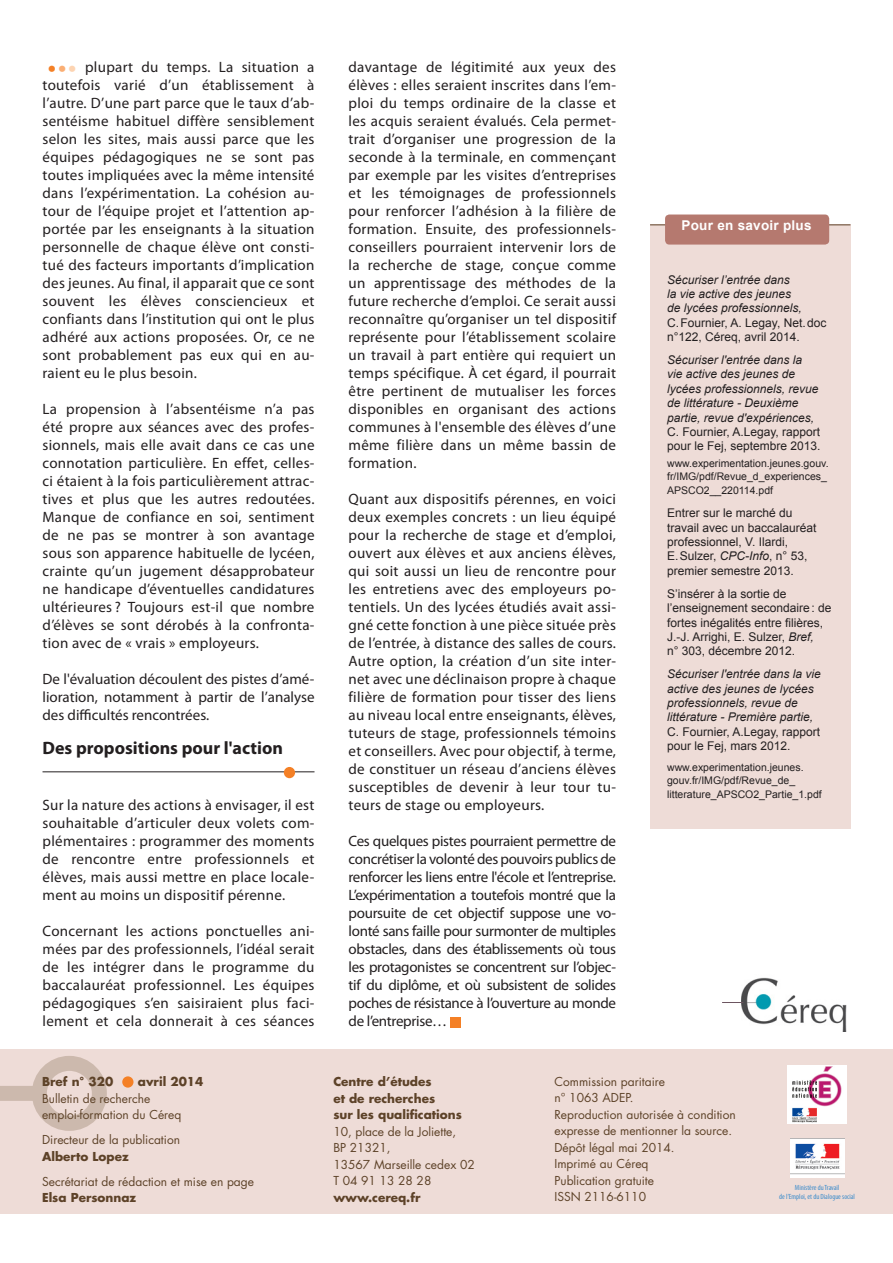
<style>
.page{position:relative;width:893px;height:1263px;background:#fff}
.page>*{position:absolute;margin:0;border:0;box-sizing:border-box;transform-origin:0 0}
.t1{font:700 18px "Myriad Pro";color:#231f20}
.t2{font:15px/18px "Myriad Pro";letter-spacing:.02em;color:#231f20;text-align:justify}
.t3{font:700 13.5px "Arial";letter-spacing:.02em;color:#fff}
.t4{font:12px/14.4px "Arial";color:#231f20}
.t5{font:12px/16.5px "Futura";color:#5d4228}
.t6{font:italic 12px/14.4px "Arial";color:#231f20}
.t7{font:700 12px/16.5px "Futura";color:#5d4228}
.t8{font:10.5px/12.6px "Arial";color:#231f20}
.t9{font:condensed 7.5px/9px "Myriad Pro";color:#3f8dcb;text-align:center}
.s1{font-family:"Futura";font-weight:300;font-size:16.5px;color:#f48026}
.s2{font-family:"Futura";font-weight:300;font-size:16.5px;color:#faae74}
.s3{font-family:"Futura";font-weight:300;font-size:16.5px;color:#fdd4b2}
.s4{font-style:italic}
</style>
<div class="page">
<div style="left:0;top:1049px;width:893px;height:165px;background:#eedcd7"></div>
<div style="left:0;top:1086px;width:39px;height:15px;background:#ccb9ad"></div>
<div style="left:32px;top:1056px;width:75px;height:75px;border:15px solid #9a846e;border-radius:50%"></div>
<div style="left:122px;top:1076px;width:12px;height:11px;background:#f48026;border-radius:50%"></div>
<div style="left:450px;top:1017px;width:11px;height:10px;background:#f48026"></div>
<div style="left:650px;top:225px;width:200px;height:604px;background:#eedcd7"></div>
<hr style="left:650px;top:224px;width:200px;height:1px;background:#5d4228">
<div style="left:665px;top:214px;width:164px;height:31px;background:#b5796f;border-radius:4px"></div>
<img style="left:741px;top:977px;width:105px;height:54px">
<svg style="left:722px;top:1002px;width:21px;height:1px"></svg>
<img style="left:787px;top:1066px;width:60px;height:57px">
<img style="left:790px;top:1139px;width:54px;height:38px">
<hr style="left:43px;top:771px;width:271px;height:1px;background:#231f20">
<div style="left:284px;top:767px;width:11px;height:11px;background:#f48026;border-radius:50%"></div>
<p class="t2" style="left:43px;top:58px;width:273px"><span class="s1">•</span><span class="s2">•</span><span class="s3">•</span> plupart du temps. La situation a toutefois varié d’un établissement à l’autre. D’une part parce que le taux d’ab&shy;sentéisme habituel diffère sensiblement selon les sites, mais aussi parce que les équipes pédagogiques ne se sont pas toutes impliquées avec la même intensité dans l’expérimentation. La cohésion au&shy;tour de l’équipe projet et l’attention ap&shy;portée par les enseignants à la situation personnelle de chaque élève ont consti&shy;tué des facteurs importants d’implication des jeunes. Au final, il apparait que ce sont souvent les élèves consciencieux et confiants dans l’institution qui ont le plus adhéré aux actions proposées. Or, ce ne sont probablement pas eux qui en au&shy;raient eu le plus besoin.</p>
<p class="t2" style="left:43px;top:400px;width:273px">La propension à l’absentéisme n’a pas été propre aux séances avec des profes&shy;sionnels, mais elle avait dans ce cas une connotation particulière. En effet, celles&shy;ci étaient à la fois particulièrement attrac&shy;tives et plus que les autres redoutées.<br>Manque de confiance en soi, sentiment de ne pas se montrer à son avantage sous son apparence habituelle de lycéen, crainte qu’un jugement désapprobateur ne handicape d’éventuelles candidatures ultérieures ? Toujours est-il que nombre d’élèves se sont dérobés à la confronta&shy;tion avec de « vrais » employeurs.</p>
<p class="t2" style="left:43px;top:670px;width:273px">De l'évaluation découlent des pistes d’amé&shy;lioration, notamment à partir de l’analyse des difficultés rencontrées.</p>
<p class="t1" style="left:43px;top:737px;width:242px">Des propositions pour l'action</p>
<p class="t2" style="left:43px;top:796px;width:273px">Sur la nature des actions à envisager, il est souhaitable d’articuler deux volets com&shy;plémentaires : programmer des moments de rencontre entre professionnels et élèves, mais aussi mettre en place locale&shy;ment au moins un dispositif pérenne.</p>
<p class="t2" style="left:43px;top:922px;width:273px">Concernant les actions ponctuelles ani&shy;mées par des professionnels, l’idéal serait de les intégrer dans le programme du baccalauréat professionnel. Les équipes pédagogiques s’en saisiraient plus faci&shy;lement et cela donnerait à ces séances</p>
<p class="t7" style="left:42px;top:1073px;width:73px">Bref n° 320</p>
<p class="t7" style="left:138px;top:1073px;width:67px">avril 2014</p>
<p class="t5" style="left:42px;top:1090px;width:141px">Bulletin de recherche emploi-formation du Céreq</p>
<p class="t5" style="left:42px;top:1131px;width:140px">Directeur de la publication</p>
<p class="t7" style="left:42px;top:1147px;width:88px">Alberto Lopez</p>
<p class="t5" style="left:42px;top:1173px;width:213px">Secrétariat de rédaction et mise en page</p>
<p class="t7" style="left:42px;top:1189px;width:96px">Elsa Personnaz</p>
<p class="t2" style="left:349px;top:58px;width:269px">davantage de légitimité aux yeux des élèves : elles seraient inscrites dans l’em&shy;ploi du temps ordinaire de la classe et les acquis seraient évalués. Cela permet&shy;trait d’organiser une progression de la seconde à la terminale, en commençant par exemple par les visites d’entreprises et les témoignages de professionnels pour renforcer l’adhésion à la filière de formation. Ensuite, des professionnels&shy;conseillers pourraient intervenir lors de la recherche de stage, conçue comme un apprentissage des méthodes de la future recherche d’emploi. Ce serait aussi reconnaître qu’organiser un tel dispositif représente pour l’établissement scolaire un travail à part entière qui requiert un temps spécifique. À cet égard, il pourrait être pertinent de mutualiser les forces disponibles en organisant des actions communes à l'ensemble des élèves d’une même filière dans un même bassin de formation.</p>
<p class="t2" style="left:349px;top:490px;width:269px">Quant aux dispositifs pérennes, en voici deux exemples concrets : un lieu équipé pour la recherche de stage et d’emploi, ouvert aux élèves et aux anciens élèves, qui soit aussi un lieu de rencontre pour les entretiens avec des employeurs po&shy;tentiels. Un des lycées étudiés avait assi&shy;gné cette fonction à une pièce située près de l’entrée, à distance des salles de cours.<br>Autre option, la création d’un site inter&shy;net avec une déclinaison propre à chaque filière de formation pour tisser des liens au niveau local entre enseignants, élèves, tuteurs de stage, professionnels témoins et conseillers. Avec pour objectif, à terme, de constituer un réseau d’anciens élèves susceptibles de devenir à leur tour tu&shy;teurs de stage ou employeurs.</p>
<p class="t2" style="left:349px;top:832px;width:269px">Ces quelques pistes pourraient permettre de concrétiser la volonté des pouvoirs publics de renforcer les liens entre l'école et l’entreprise.<br>L’expérimentation a toutefois montré que la poursuite de cet objectif suppose une vo&shy;lonté sans faille pour surmonter de multiples obstacles, dans des établissements où tous les protagonistes se concentrent sur l’objec&shy;tif du diplôme, et où subsistent de solides poches de résistance à l’ouverture au monde de l’entreprise…</p>
<p class="t3" style="left:681px;top:216px;width:132px">Pour en savoir plus</p>
<p class="t6" style="left:667px;top:272px;width:136px">Sécuriser l’entrée dans la vie active des jeunes de lycées professionnels,</p>
<p class="t4" style="left:667px;top:315px;width:161px">C.Fournier, A. Legay, Net.doc n°122, Céreq, avril 2014.</p>
<p class="t6" style="left:667px;top:353px;width:153px">Sécuriser l'entrée dans la vie active des jeunes de lycées professionnels, revue de littérature - Deuxième partie, revue d'expériences,</p>
<p class="t4" style="left:667px;top:425px;width:155px">C. Fournier, A.Legay, rapport pour le Fej, septembre 2013.</p>
<p class="t8" style="left:667px;top:457px;width:163px">www.experimentation.jeunes.gouv. fr/IMG/pdf/Revue_d_experiences_</p>
<p class="t8" style="left:667px;top:484px;width:108px">APSCO2__220114.pdf</p>
<p class="t4" style="left:667px;top:506px;width:151px">Entrer sur le marché du travail avec un baccalauréat professionnel, V. Ilardi,<br>E.Sulzer, <span class="s4">CPC-Info</span>, n° 53, premier semestre 2013.</p>
<p class="t4" style="left:667px;top:586px;width:166px">S’insérer à la sortie de l’enseignement secondaire: de fortes inégalités entre filières,<br>J.-J. Arrighi, E. Sulzer, <span class="s4">Bref,<br></span>n° 303, décembre 2012.</p>
<p class="t6" style="left:667px;top:667px;width:155px">Sécuriser l'entrée dans la vie active des jeunes de lycées professionnels, revue de littérature - Première partie,</p>
<p class="t4" style="left:667px;top:725px;width:155px">C. Fournier, A.Legay, rapport pour le Fej, mars 2012.</p>
<p class="t8" style="left:667px;top:761px;width:138px">www.experimentation.jeunes. gouv.fr/IMG/pdf/Revue_de_</p>
<p class="t8" style="left:667px;top:788px;width:156px">litterature_APSCO2_Partie_1.pdf</p>
<p class="t7" style="left:333px;top:1073px;width:130px">Centre d’études<br>et de recherches<br>sur les qualifications</p>
<p class="t5" style="left:333px;top:1123px;width:143px">10, place de la Joliette,<br>BP 21321,<br>13567 Marseille cedex 02<br>T 04 91 13 28 28</p>
<p class="t7" style="left:333px;top:1188px;width:89px">www.cereq.fr</p>
<p class="t5" style="left:554px;top:1073px;width:183px">Commission paritaire<br>n° 1063 ADEP.<br>Reproduction autorisée à condition expresse de mentionner la source.<br>Dépôt légal mai 2014.<br>Imprimé au Céreq<br>Publication gratuite<br>ISSN 2116-6110</p>
<p class="t9" style="left:779px;top:1183px;width:77px">Ministère du Travail<br>de l’Emploi, et du Dialogue social</p>
</div>
